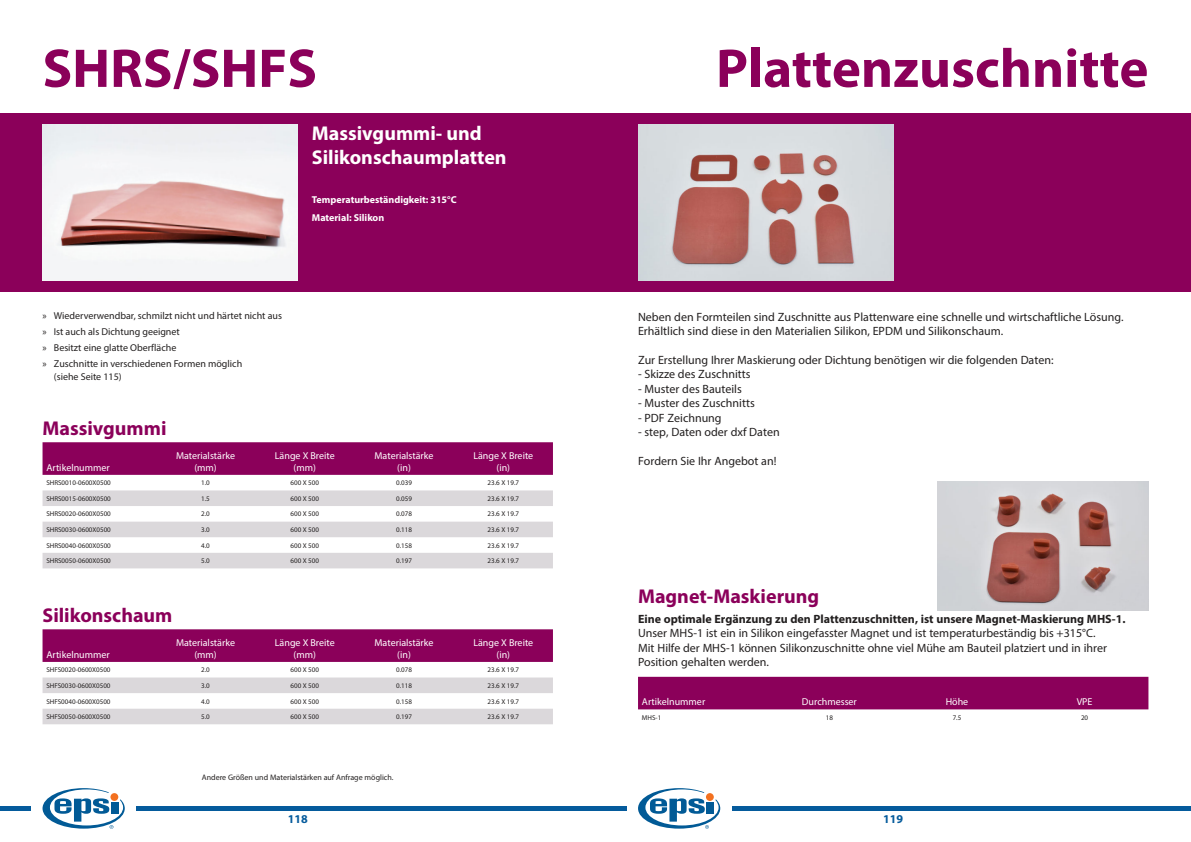
<style>
.page{position:relative;width:1191px;height:842px;background:#fff}
.page>*{position:absolute;margin:0;border:0;box-sizing:border-box;transform-origin:0 0}
.t1{font:700 55px "Myriad Pro";color:#8b005a}
.t2{font:700 20px "Myriad Pro";color:#8b005a}
.t3{font:700 20px/24px "Myriad Pro";color:#fff}
.t4{font:12px/14.4px "Myriad Pro";color:#221f1f}
.t5{font:700 12px "Myriad Pro";color:#221f1f}
.t6{font:700 12px "Myriad Pro";color:#055b9c}
.t7{font:10px/12px "Myriad Pro";color:#fff;text-align:center}
.t8{font:10px/15.8px "Myriad Pro";color:#221f1f}
.t9{font:700 10px/17.7px "Myriad Pro";color:#fff}
.t10{font:8px "Myriad Pro";color:#221f1f}
.t11{font:7px "Myriad Pro";color:#221f1f}
</style>
<div class="page">
<svg style="left:43px;top:788px;width:82px;height:41px"></svg>
<div style="left:110px;top:793px;width:8px;height:8px;background:#f37120;border-radius:50%"></div>
<div style="left:0;top:806px;width:31px;height:5px;background:#055b9c"></div>
<div style="left:136px;top:806px;width:468px;height:5px;background:#055b9c"></div>
<svg style="left:638px;top:788px;width:82px;height:41px"></svg>
<div style="left:706px;top:793px;width:8px;height:8px;background:#f37120;border-radius:50%"></div>
<div style="left:587px;top:806px;width:39px;height:5px;background:#055b9c"></div>
<div style="left:731px;top:806px;width:460px;height:5px;background:#055b9c"></div>
<div style="left:43px;top:442px;width:510px;height:33px;background:#8b005a"></div>
<svg style="left:43px;top:490px;width:510px;height:78px"></svg>
<div style="left:0;top:113px;width:604px;height:179px;background:#8b005a"></div>
<img style="left:43px;top:125px;width:255px;height:156px">
<div style="left:43px;top:629px;width:510px;height:33px;background:#8b005a"></div>
<svg style="left:43px;top:677px;width:510px;height:47px"></svg>
<div style="left:587px;top:113px;width:604px;height:179px;background:#8b005a"></div>
<img style="left:638px;top:125px;width:255px;height:156px">
<div style="left:638px;top:677px;width:510px;height:32px;background:#8b005a"></div>
<img style="left:937px;top:482px;width:211px;height:129px">
<h1 class="t1" style="left:43px;top:40px;width:276px">SHRS/SHFS</h1>
<h2 class="t3" style="left:312px;top:121px;width:196px">Massivgummi- und<br>Silikonschaumplatten</h2>
<p class="t9" style="left:312px;top:191px;width:146px">Temperaturbeständigkeit: 315°C<br>Material: Silikon</p>
<p class="t8" style="left:43px;top:308px;width:241px">» Wiederverwendbar, schmilzt nicht und härtet nicht aus » Ist auch als Dichtung geeignet<br>» Besitzt eine glatte Oberfläche<br>» Zuschnitte in verschiedenen Formen möglich</p>
<p class="t8" style="left:54px;top:369px;width:69px">(siehe Seite 115)</p>
<h2 class="t2" style="left:43px;top:418px;width:125px">Massivgummi</h2>
<p class="t7" style="left:46px;top:462px;width:65px">Artikelnummer</p>
<p class="t7" style="left:176px;top:450px;width:61px">Materialstärke (mm)</p>
<p class="t7" style="left:275px;top:450px;width:61px">Länge X Breite (mm)</p>
<p class="t7" style="left:374px;top:450px;width:61px">Materialstärke (in)</p>
<p class="t7" style="left:473px;top:450px;width:61px">Länge X Breite (in)</p>
<p class="t11" style="left:46px;top:479px;width:66px">SHRS0010-0600X0500</p>
<p class="t11" style="left:201px;top:479px;width:10px">1.0</p>
<p class="t11" style="left:290px;top:479px;width:30px">600 X 500</p>
<p class="t11" style="left:396px;top:479px;width:17px">0.039</p>
<p class="t11" style="left:487px;top:479px;width:33px">23.6 X 19.7</p>
<p class="t11" style="left:46px;top:495px;width:66px">SHRS0015-0600X0500</p>
<p class="t11" style="left:201px;top:495px;width:10px">1.5</p>
<p class="t11" style="left:290px;top:495px;width:30px">600 X 500</p>
<p class="t11" style="left:396px;top:495px;width:17px">0.059</p>
<p class="t11" style="left:487px;top:495px;width:33px">23.6 X 19.7</p>
<p class="t11" style="left:46px;top:511px;width:66px">SHRS0020-0600X0500</p>
<p class="t11" style="left:201px;top:511px;width:10px">2.0</p>
<p class="t11" style="left:290px;top:511px;width:30px">600 X 500</p>
<p class="t11" style="left:396px;top:511px;width:17px">0.078</p>
<p class="t11" style="left:487px;top:511px;width:33px">23.6 X 19.7</p>
<p class="t11" style="left:46px;top:526px;width:66px">SHRS0030-0600X0500</p>
<p class="t11" style="left:201px;top:526px;width:10px">3.0</p>
<p class="t11" style="left:290px;top:526px;width:30px">600 X 500</p>
<p class="t11" style="left:396px;top:526px;width:17px">0.118</p>
<p class="t11" style="left:487px;top:526px;width:33px">23.6 X 19.7</p>
<p class="t11" style="left:46px;top:542px;width:66px">SHRS0040-0600X0500</p>
<p class="t11" style="left:201px;top:542px;width:10px">4.0</p>
<p class="t11" style="left:290px;top:542px;width:30px">600 X 500</p>
<p class="t11" style="left:396px;top:542px;width:17px">0.158</p>
<p class="t11" style="left:487px;top:542px;width:33px">23.6 X 19.7</p>
<p class="t11" style="left:46px;top:557px;width:66px">SHRS0050-0600X0500</p>
<p class="t11" style="left:201px;top:557px;width:10px">5.0</p>
<p class="t11" style="left:290px;top:557px;width:30px">600 X 500</p>
<p class="t11" style="left:396px;top:557px;width:17px">0.197</p>
<p class="t11" style="left:487px;top:557px;width:33px">23.6 X 19.7</p>
<h2 class="t2" style="left:43px;top:605px;width:131px">Silikonschaum</h2>
<p class="t7" style="left:46px;top:649px;width:65px">Artikelnummer</p>
<p class="t7" style="left:176px;top:637px;width:61px">Materialstärke (mm)</p>
<p class="t7" style="left:275px;top:637px;width:61px">Länge X Breite (mm)</p>
<p class="t7" style="left:374px;top:637px;width:61px">Materialstärke (in)</p>
<p class="t7" style="left:473px;top:637px;width:61px">Länge X Breite (in)</p>
<p class="t11" style="left:46px;top:666px;width:66px">SHFS0020-0600X0500</p>
<p class="t11" style="left:201px;top:666px;width:10px">2.0</p>
<p class="t11" style="left:290px;top:666px;width:30px">600 X 500</p>
<p class="t11" style="left:396px;top:666px;width:17px">0.078</p>
<p class="t11" style="left:487px;top:666px;width:33px">23.6 X 19.7</p>
<p class="t11" style="left:46px;top:682px;width:66px">SHFS0030-0600X0500</p>
<p class="t11" style="left:201px;top:682px;width:10px">3.0</p>
<p class="t11" style="left:290px;top:682px;width:30px">600 X 500</p>
<p class="t11" style="left:396px;top:682px;width:17px">0.118</p>
<p class="t11" style="left:487px;top:682px;width:33px">23.6 X 19.7</p>
<p class="t11" style="left:46px;top:698px;width:66px">SHFS0040-0600X0500</p>
<p class="t11" style="left:201px;top:698px;width:10px">4.0</p>
<p class="t11" style="left:290px;top:698px;width:30px">600 X 500</p>
<p class="t11" style="left:396px;top:698px;width:17px">0.158</p>
<p class="t11" style="left:487px;top:698px;width:33px">23.6 X 19.7</p>
<p class="t11" style="left:46px;top:713px;width:66px">SHFS0050-0600X0500</p>
<p class="t11" style="left:201px;top:713px;width:10px">5.0</p>
<p class="t11" style="left:290px;top:713px;width:30px">600 X 500</p>
<p class="t11" style="left:396px;top:713px;width:17px">0.197</p>
<p class="t11" style="left:487px;top:713px;width:33px">23.6 X 19.7</p>
<p class="t10" style="left:202px;top:774px;width:193px">Andere Größen und Materialstärken auf Anfrage möglich.</p>
<h1 class="t1" style="left:716px;top:40px;width:434px">Plattenzuschnitte</h1>
<p class="t4" style="left:638px;top:310px;width:487px">Neben den Formteilen sind Zuschnitte aus Plattenware eine schnelle und wirtschaftliche Lösung.<br>Erhältlich sind diese in den Materialien Silikon, EPDM und Silikonschaum.</p>
<p class="t4" style="left:638px;top:353px;width:417px">Zur Erstellung Ihrer Maskierung oder Dichtung benötigen wir die folgenden Daten:</p>
<p class="t4" style="left:638px;top:368px;width:114px">- Skizze des Zuschnitts</p>
<p class="t4" style="left:638px;top:382px;width:105px">- Muster des Bauteils</p>
<p class="t4" style="left:638px;top:396px;width:118px">- Muster des Zuschnitts</p>
<p class="t4" style="left:638px;top:411px;width:85px">- PDF Zeichnung</p>
<p class="t4" style="left:638px;top:425px;width:143px">- step, Daten oder dxf Daten</p>
<p class="t4" style="left:638px;top:454px;width:140px">Fordern Sie Ihr Angebot an!</p>
<h2 class="t2" style="left:638px;top:586px;width:183px">Magnet-Maskierung</h2>
<p class="t5" style="left:638px;top:612px;width:489px">Eine optimale Ergänzung zu den Plattenzuschnitten, ist unsere Magnet-Maskierung MHS-1.</p>
<p class="t4" style="left:638px;top:626px;width:470px">Unser MHS-1 ist ein in Silikon eingefasster Magnet und ist temperaturbeständig bis +315°C.<br>Mit Hilfe der MHS-1 können Silikonzuschnitte ohne viel Mühe am Bauteil platziert und in ihrer<br>Position gehalten werden.</p>
<p class="t7" style="left:642px;top:696px;width:65px">Artikelnummer</p>
<p class="t7" style="left:802px;top:696px;width:56px">Durchmesser</p>
<p class="t7" style="left:945px;top:696px;width:24px">Höhe</p>
<p class="t7" style="left:1076px;top:696px;width:17px">VPE</p>
<p class="t11" style="left:642px;top:714px;width:21px">MHS-1</p>
<p class="t11" style="left:826px;top:714px;width:9px">18</p>
<p class="t11" style="left:952px;top:714px;width:10px">7.5</p>
<p class="t11" style="left:1081px;top:714px;width:9px">20</p>
<p class="t6" style="left:288px;top:812px;width:21px">118</p>
<p class="t6" style="left:883px;top:812px;width:21px">119</p>
</div>
